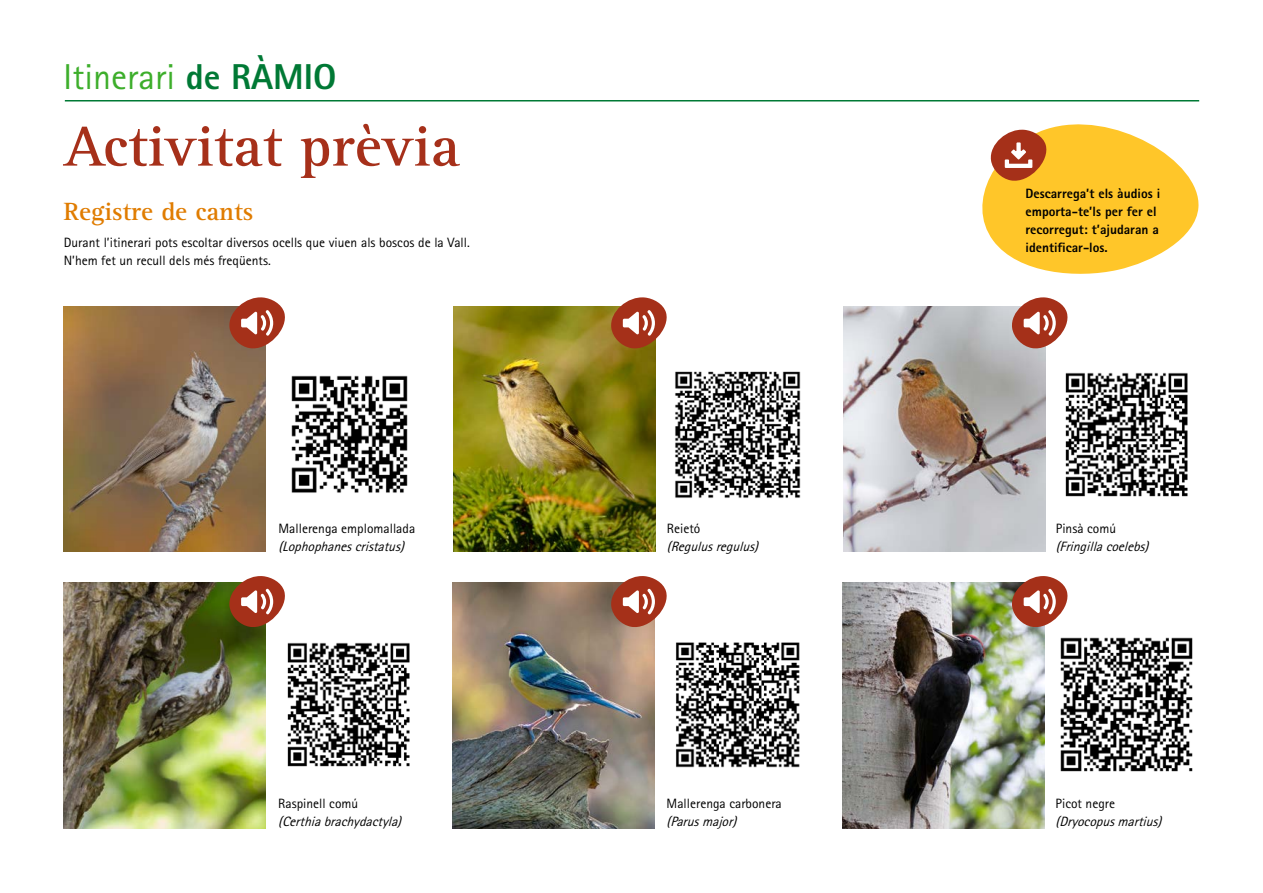
<style>
.page{position:relative;width:1263px;height:893px;background:#fff}
.page>*{position:absolute;margin:0;border:0;box-sizing:border-box;transform-origin:0 0}
.t1{font:700 58.5px "Rotis Serif Std";color:#a6301a}
.t2{font:36px "Rotis Sans Serif Std";color:#3dae2b}
.t3{font:700 25.8px "Rotis Serif Std";color:#e07c00}
.Basic_info{font:13.5px/18px "Rotis Sans Serif Std";color:#000}
.Basic_info-2{font:italic 13.5px "Rotis Sans Serif Std";color:#000}
.Basic_info-3{font:800 13.5px/18px "Rotis Sans Serif Std";color:#000}
.s1{font-weight:800;color:#007935}
.s2{font-style:italic}
</style>
<div class="page">
<hr style="left:65px;top:100px;width:1134px;height:1px;background:#007935">
<img style="left:64px;top:306px;width:202px;height:246px">
<img style="left:453px;top:306px;width:202px;height:246px">
<img style="left:843px;top:306px;width:202px;height:246px">
<img style="left:63px;top:582px;width:202px;height:246px">
<img style="left:453px;top:582px;width:202px;height:246px">
<img style="left:842px;top:582px;width:202px;height:246px">
<img style="left:291px;top:375px;width:117px;height:118px">
<svg style="left:227px;top:297px;width:58px;height:54px"></svg>
<svg style="left:609px;top:297px;width:58px;height:54px"></svg>
<svg style="left:1010px;top:297px;width:58px;height:54px"></svg>
<svg style="left:982px;top:124px;width:217px;height:150px"></svg>
<svg style="left:227px;top:576px;width:58px;height:54px"></svg>
<svg style="left:609px;top:576px;width:58px;height:54px"></svg>
<svg style="left:1010px;top:576px;width:58px;height:54px"></svg>
<img style="left:675px;top:371px;width:126px;height:127px">
<img style="left:1065px;top:372px;width:123px;height:125px">
<img style="left:287px;top:642px;width:123px;height:125px">
<img style="left:676px;top:642px;width:124px;height:126px">
<img style="left:1060px;top:637px;width:133px;height:135px">
<h2 class="t2" style="left:63px;top:56px;width:275px">Itinerari <span class="s1">de RÀMIO</span></h2>
<p class="t1" style="left:64px;top:112px;width:398px">Activitat prèvia</p>
<p class="t3" style="left:64px;top:197px;width:191px">Registre de cants</p>
<p class="Basic_info" style="left:64px;top:233px;width:408px">Durant l’itinerari pots escoltar diversos ocells que viuen als boscos de la Vall.<br>N’hem fet un recull dels més freqüents.</p>
<p class="Basic_info" style="left:279px;top:519px;width:138px">Mallerenga emplomallada <span class="s2">(Lophophanescristatus)</span></p>
<p class="Basic_info" style="left:667px;top:519px;width:35px">Reietó</p>
<p class="Basic_info-2" style="left:667px;top:538px;width:97px">(Regulusregulus)</p>
<p class="Basic_info" style="left:278px;top:794px;width:81px">Raspinell comú</p>
<p class="Basic_info-2" style="left:278px;top:813px;width:128px">(Certhiabrachydactyla)</p>
<p class="Basic_info" style="left:667px;top:794px;width:117px">Mallerenga carbonera</p>
<p class="Basic_info-2" style="left:667px;top:813px;width:75px">(Parusmajor)</p>
<p class="Basic_info-3" style="left:1025px;top:184px;width:136px">Descarrega’t els àudios i emporta-te’ls per fer el recorregut: t’ajudaran a identificar-los.</p>
<p class="Basic_info" style="left:1056px;top:519px;width:62px">Pinsà comú</p>
<p class="Basic_info-2" style="left:1056px;top:538px;width:98px">(Fringillacoelebs)</p>
<p class="Basic_info" style="left:1055px;top:794px;width:61px">Picot negre</p>
<p class="Basic_info-2" style="left:1055px;top:813px;width:111px">(Dryocopusmartius)</p>
</div>
